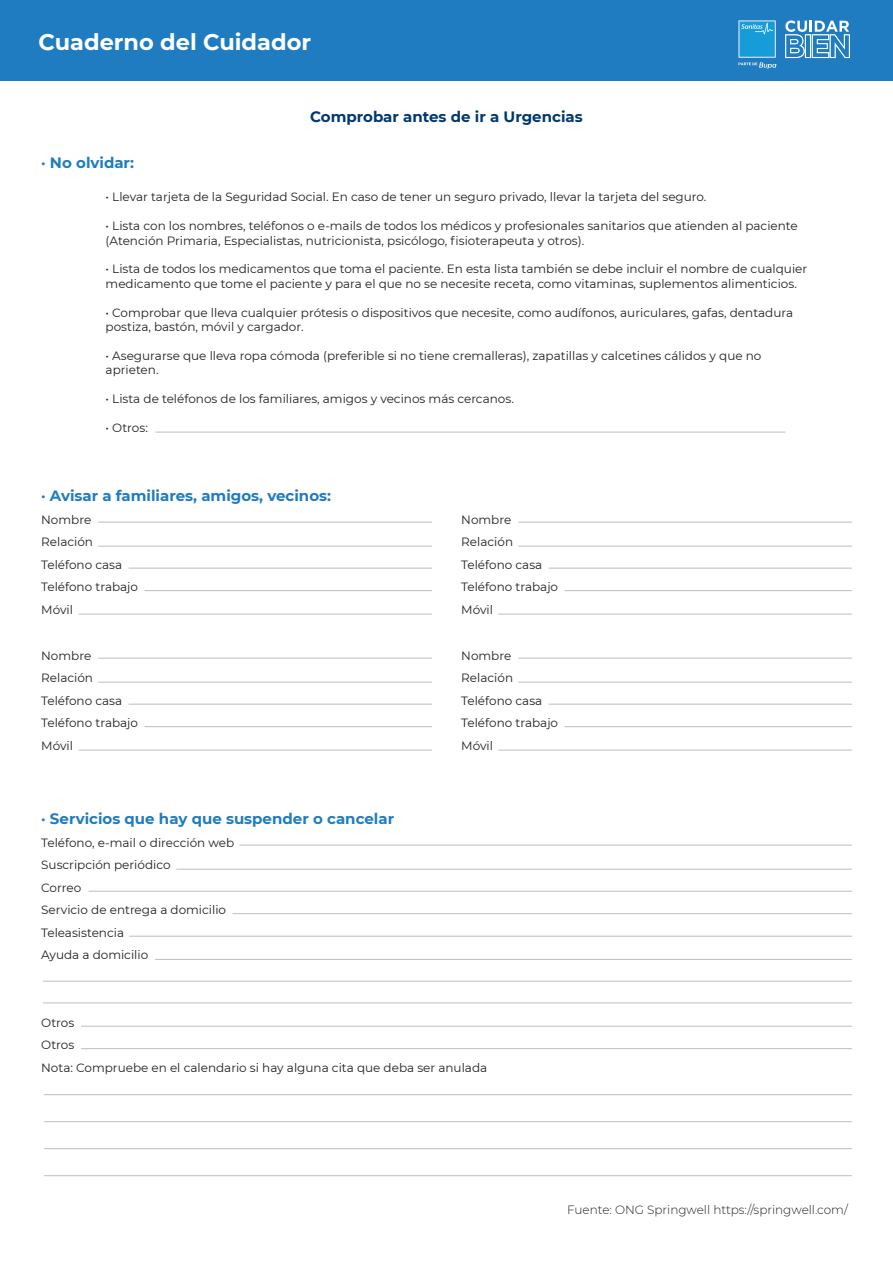
<style>
.page{position:relative;width:893px;height:1263px;background:#fff}
.page>*{position:absolute;margin:0;border:0;box-sizing:border-box;transform-origin:0 0}
.t1{font:700 22.5px "Montserrat";color:#fff}
.t2{font:700 15px "Montserrat";color:#1f7cc0}
.t3{font:700 15px "Montserrat";color:#00386d}
.t4{font:12px/22.5px "Montserrat";color:#231f20}
.t5{font:300 12px "Montserrat";color:#231f20}
</style>
<div class="page">
<div style="left:0;top:0;width:893px;height:81px;background:#1f7cc0"></div>
<svg style="left:785px;top:20px;width:65px;height:38px"></svg>
<svg style="left:738px;top:20px;width:38px;height:49px"></svg>
<hr style="left:98px;top:522px;width:334px;height:1px;background:#bcbdc0">
<hr style="left:79px;top:614px;width:353px;height:1px;background:#bcbdc0">
<hr style="left:155px;top:432px;width:630px;height:1px;background:#bcbdc0">
<hr style="left:98px;top:546px;width:334px;height:1px;background:#bcbdc0">
<hr style="left:129px;top:568px;width:303px;height:1px;background:#bcbdc0">
<hr style="left:145px;top:590px;width:287px;height:1px;background:#bcbdc0">
<hr style="left:239px;top:845px;width:613px;height:1px;background:#bcbdc0">
<hr style="left:176px;top:869px;width:676px;height:1px;background:#bcbdc0">
<hr style="left:89px;top:891px;width:763px;height:1px;background:#bcbdc0">
<hr style="left:129px;top:936px;width:723px;height:1px;background:#bcbdc0">
<hr style="left:155px;top:959px;width:697px;height:1px;background:#bcbdc0">
<hr style="left:43px;top:981px;width:809px;height:1px;background:#bcbdc0">
<hr style="left:43px;top:1002px;width:809px;height:1px;background:#bcbdc0">
<hr style="left:233px;top:913px;width:619px;height:1px;background:#bcbdc0">
<hr style="left:518px;top:522px;width:334px;height:1px;background:#bcbdc0">
<hr style="left:499px;top:614px;width:353px;height:1px;background:#bcbdc0">
<hr style="left:518px;top:546px;width:334px;height:1px;background:#bcbdc0">
<hr style="left:549px;top:568px;width:303px;height:1px;background:#bcbdc0">
<hr style="left:565px;top:590px;width:287px;height:1px;background:#bcbdc0">
<hr style="left:98px;top:658px;width:334px;height:1px;background:#bcbdc0">
<hr style="left:79px;top:750px;width:353px;height:1px;background:#bcbdc0">
<hr style="left:98px;top:682px;width:334px;height:1px;background:#bcbdc0">
<hr style="left:129px;top:704px;width:303px;height:1px;background:#bcbdc0">
<hr style="left:145px;top:726px;width:287px;height:1px;background:#bcbdc0">
<hr style="left:518px;top:658px;width:334px;height:1px;background:#bcbdc0">
<hr style="left:499px;top:750px;width:353px;height:1px;background:#bcbdc0">
<hr style="left:518px;top:682px;width:334px;height:1px;background:#bcbdc0">
<hr style="left:549px;top:704px;width:303px;height:1px;background:#bcbdc0">
<hr style="left:565px;top:726px;width:287px;height:1px;background:#bcbdc0">
<hr style="left:81px;top:1026px;width:771px;height:1px;background:#bcbdc0">
<hr style="left:81px;top:1048px;width:771px;height:1px;background:#bcbdc0">
<hr style="left:44px;top:1094px;width:808px;height:1px;background:#bcbdc0">
<hr style="left:44px;top:1121px;width:808px;height:1px;background:#bcbdc0">
<hr style="left:44px;top:1148px;width:808px;height:1px;background:#bcbdc0">
<hr style="left:44px;top:1175px;width:808px;height:1px;background:#bcbdc0">
<h1 class="t1" style="left:38px;top:26px;width:274px">Cuaderno del Cuidador</h1>
<p class="t2" style="left:41px;top:152px;width:94px">· No olvidar:</p>
<p class="t3" style="left:310px;top:106px;width:274px">Comprobar antes de ir a Urgencias</p>
<p class="t4" style="left:106px;top:185px;width:602px">• Llevar tarjeta de la Seguridad Social. En caso de tener un seguro privado, llevar la tarjeta del seguro.</p>
<p class="t4" style="left:106px;top:218px;width:694px;line-height:14.4px">• Lista con los nombres, teléfonos o e-mails de todos los médicos y profesionales sanitarios que atienden al paciente (Atención Primaria, Especialistas, nutricionista, psicólogo, fisioterapeuta y otros).</p>
<p class="t4" style="left:106px;top:261px;width:703px;line-height:14.4px">• Lista de todos los medicamentos que toma el paciente. En esta lista también se debe incluir el nombre de cualquier medicamento que tome el paciente y para el que no se necesite receta, como vitaminas, suplementos alimenticios.</p>
<p class="t4" style="left:106px;top:305px;width:689px;line-height:14.4px">• Comprobar que lleva cualquier prótesis o dispositivos que necesite, como audífonos, auriculares, gafas, dentadura postiza, bastón, móvil y cargador.</p>
<p class="t4" style="left:106px;top:348px;width:657px;line-height:14.4px">• Asegurarse que lleva ropa cómoda (preferible si no tiene cremalleras), zapatillas y calcetines cálidos y que no aprieten.</p>
<p class="t4" style="left:106px;top:387px;width:410px">• Lista de teléfonos de los familiares, amigos y vecinos más cercanos.</p>
<p class="t4" style="left:106px;top:416px;width:44px">• Otros:</p>
<p class="t2" style="left:41px;top:485px;width:291px">· Avisar a familiares, amigos, vecinos:</p>
<p class="t4" style="left:41px;top:508px;width:98px">Nombre<br>Relación<br>Teléfono casa<br>Teléfono trabajo<br>Móvil</p>
<p class="t4" style="left:461px;top:508px;width:98px">Nombre<br>Relación<br>Teléfono casa<br>Teléfono trabajo<br>Móvil</p>
<p class="t4" style="left:41px;top:644px;width:98px">Nombre<br>Relación<br>Teléfono casa<br>Teléfono trabajo<br>Móvil</p>
<p class="t4" style="left:461px;top:644px;width:98px">Nombre<br>Relación<br>Teléfono casa<br>Teléfono trabajo<br>Móvil</p>
<p class="t2" style="left:41px;top:808px;width:354px">· Servicios que hay que suspender o cancelar</p>
<p class="t4" style="left:41px;top:831px;width:195px">Teléfono, e-mail o dirección web<br>Suscripción periódico<br>Correo<br>Servicio de entrega a domicilio<br>Teleasistencia<br>Ayuda a domicilio</p>
<p class="t4" style="left:41px;top:1011px;width:447px">Otros<br>Otros<br>Nota: Compruebe en el calendario si hay alguna cita que deba ser anulada</p>
<p class="t5" style="left:567px;top:1202px;width:282px">Fuente: ONG Springwell https://springwell.com/</p>
</div>
